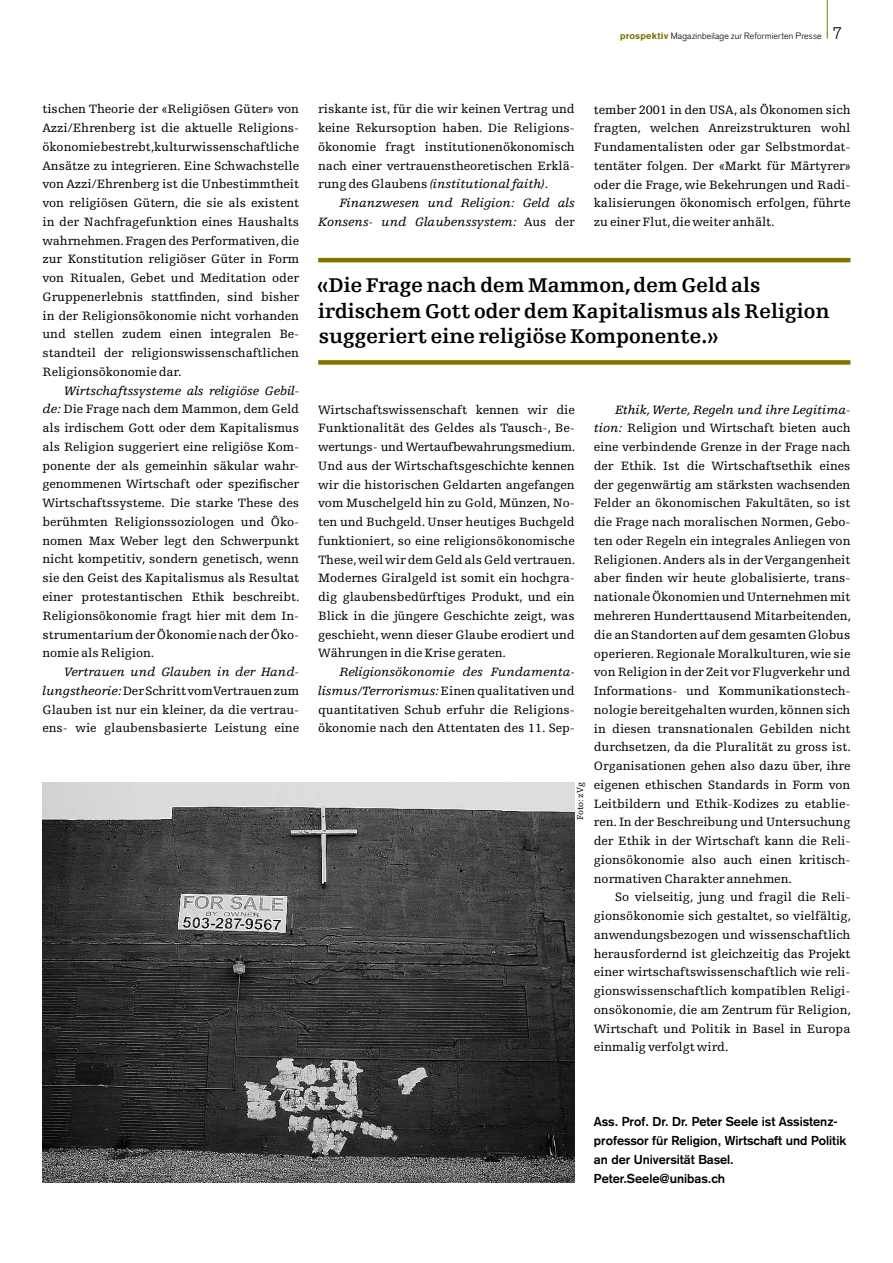
<style>
.page{position:relative;width:893px;height:1263px;background:#fff}
.page>*{position:absolute;margin:0;border:0;box-sizing:border-box;transform-origin:0 0}
.t1{font:700 21px/25.5px "Egyptienne FLT";color:#000}
.t2{font:12.75px/18.8px "Egyptienne FLT";letter-spacing:-.005em;color:#000;text-align:justify}
.t3{font:700 12.75px/18.8px "Akzidenz Grotesk";color:#000}
.t4{font:italic 12.75px/18.8px "Egyptienne FLT";letter-spacing:-.005em;color:#000;text-align:right}
.t5{font:300 9px "Akzidenz Grotesk";letter-spacing:.02em;color:#000}
.t6{font:9px "Egyptienne FLT";letter-spacing:-.005em;color:#000}
.s1{font-weight:900;color:#7f7400}
.s2{font-size:16.5px}
.s3{font-style:italic}
.s4{font-style:normal}
</style>
<div class="page">
<hr style="left:827px;top:0;width:1px;height:39px;background:#7f7400">
<img style="left:43px;top:782px;width:532px;height:400px">
<hr style="left:318px;top:258px;width:532px;height:4px;background:#7f7400">
<div style="left:318px;top:360px;width:532px;height:5px;background:#7f7400"></div>
<p class="t5" style="left:620px;top:30px;width:223px"><span class="s1">prospektiv</span> Magazinbeilage zur Reformierten Presse <span class="s2">7</span></p>
<p class="t2" style="left:43px;top:100px;width:258px;text-align:left">tischen Theorie der «Religiösen Güter» von Azzi/Ehrenberg ist die aktuelle Religions&shy;ökonomie bestrebt, kulturwissenschaftliche Ansätze zu integrieren. Eine Schwachstelle von Azzi/Ehrenberg ist die Unbestimmtheit von religiösen Gütern, die sie als existent in der Nachfragefunktion eines Haushalts wahrnehmen. Fragen des Performativen, die zur Konstitution religiöser Güter in Form von Ritualen, Gebet und Meditation oder Gruppenerlebnis stattfinden, sind bisher in der Religionsökonomie nicht vorhanden und stellen zudem einen integralen Be&shy;standteil der religionswissenschaftlichen Religionsökonomie dar.</p>
<p class="t2" style="left:43px;top:381px;width:259px;text-indent:21px"><span class="s3">Wirtschaftssysteme als religiöse Gebil&shy;de:</span> Die Frage nach dem Mammon, dem Geld als irdischem Gott oder dem Kapitalismus als Religion suggeriert eine religiöse Kom&shy;ponente der als gemeinhin säkular wahr&shy;genommenen Wirtschaft oder spezifischer Wirtschaftssysteme. Die starke These des berühmten Religionssoziologen und Öko&shy;nomen Max Weber legt den Schwerpunkt nicht kompetitiv, sondern genetisch, wenn sie den Geist des Kapitalismus als Resultat einer protestantischen Ethik beschreibt.<br>Religionsökonomie fragt hier mit dem In&shy;strumentarium der Ökonomie nach der Öko&shy;nomie als Religion.</p>
<p class="t2" style="left:43px;top:663px;width:258px;text-indent:21px"><span class="s3">Vertrauen und Glauben in der Hand&shy;lungstheorie:</span> Der Schritt vom Vertrauen zum Glauben ist nur ein kleiner, da die vertrau&shy;ens- wie glaubensbasierte Leistung eine</p>
<p class="t2" style="left:318px;top:100px;width:258px">riskante ist, für die wir keinen Vertrag und keine Rekursoption haben. Die Religions&shy;ökonomie fragt institutionenökonomisch nach einer vertrauenstheoretischen Erklä&shy;rung des Glaubens <span class="s3">(institutional faith)</span>.</p>
<p class="t4" style="left:318px;top:194px;width:258px">Finanzwesen und Religion: Geld als<br>Konsens- und Glaubenssystem: <span class="s4">Aus der</span></p>
<p class="t2" style="left:594px;top:100px;width:258px">tember 2001 in den USA, als Ökonomen sich fragten, welchen Anreizstrukturen wohl Fundamentalisten oder gar Selbstmordat&shy;tentäter folgen. Der «Markt für Märtyrer» oder die Frage, wie Bekehrungen und Radi&shy;kalisierungen ökonomisch erfolgen, führte zu einer Flut, die weiter anhält.</p>
<h1 class="t1" style="left:317px;top:273px;width:514px">«Die Frage nach dem Mammon, dem Geld als irdischem Gott oder dem Kapitalismus als Religion suggeriert eine religiöse Komponente.»</h1>
<p class="t2" style="left:318px;top:400px;width:259px">Wirtschaftswissenschaft kennen wir die Funktionalität des Geldes als Tausch-, Be&shy;wertungs- und Wertaufbewahrungsmedium.<br>Und aus der Wirtschaftsgeschichte kennen wir die historischen Geldarten angefangen vom Muschelgeld hin zu Gold, Münzen, No&shy;ten und Buchgeld. Unser heutiges Buchgeld funktioniert, so eine religionsökonomische These, weil wir dem Geld als Geld vertrauen.<br>Modernes Giralgeld ist somit ein hochgra&shy;dig glaubensbedürftiges Produkt, und ein Blick in die jüngere Geschichte zeigt, was geschieht, wenn dieser Glaube erodiert und Währungen in die Krise geraten.</p>
<p class="t2" style="left:318px;top:663px;width:258px;text-indent:21px"><span class="s3">Religionsökonomie des Fundamenta&shy;lismus/Terrorismus:</span> Einen qualitativen und quantitativen Schub erfuhr die Religions&shy;ökonomie nach den Attentaten des 11. Sep-</p>
<p class="t6" style="left:575px;top:820px;width:39px;rotate:-90deg">Foto: zVg</p>
<p class="t2" style="left:594px;top:400px;width:259px;text-indent:21px"><span class="s3">Ethik, Werte, Regeln und ihre Legitima&shy;tion:</span> Religion und Wirtschaft bieten auch eine verbindende Grenze in der Frage nach der Ethik. Ist die Wirtschaftsethik eines der gegenwärtig am stärksten wachsenden Felder an ökonomischen Fakultäten, so ist die Frage nach moralischen Normen, Gebo&shy;ten oder Regeln ein integrales Anliegen von Religionen. Anders als in der Vergangenheit aber finden wir heute globalisierte, trans&shy;nationale Ökonomien und Unternehmen mit mehreren Hunderttausend Mitarbeitenden, die an Standorten auf dem gesamten Globus operieren. Regionale Moralkulturen, wie sie von Religion in der Zeit vor Flugverkehr und Informations- und Kommunikationstech&shy;nologie bereitgehalten wurden, können sich in diesen transnationalen Gebilden nicht durchsetzen, da die Pluralität zu gross ist.<br>Organisationen gehen also dazu über, ihre eigenen ethischen Standards in Form von Leitbildern und Ethik-Kodizes zu etablie&shy;ren. In der Beschreibung und Untersuchung der Ethik in der Wirtschaft kann die Reli&shy;gionsökonomie also auch einen kritisch&shy;normativen Charakter annehmen.</p>
<p class="t2" style="left:594px;top:888px;width:259px;text-indent:21px">So vielseitig, jung und fragil die Reli&shy;gionsökonomie sich gestaltet, so vielfältig, anwendungsbezogen und wissenschaftlich herausfordernd ist gleichzeitig das Projekt einer wirtschaftswissenschaftlich wie reli&shy;gionswissenschaftlich kompatiblen Religi&shy;onsökonomie, die am Zentrum für Religion, Wirtschaft und Politik in Basel in Europa einmalig verfolgt wird.</p>
<p class="t3" style="left:594px;top:1112px;width:254px">Ass. Prof. Dr. Dr. Peter Seele ist Assistenz&shy;professor für Religion, Wirtschaft und Politik an der Universität Basel.<br>Peter.Seele@unibas.ch</p>
</div>
